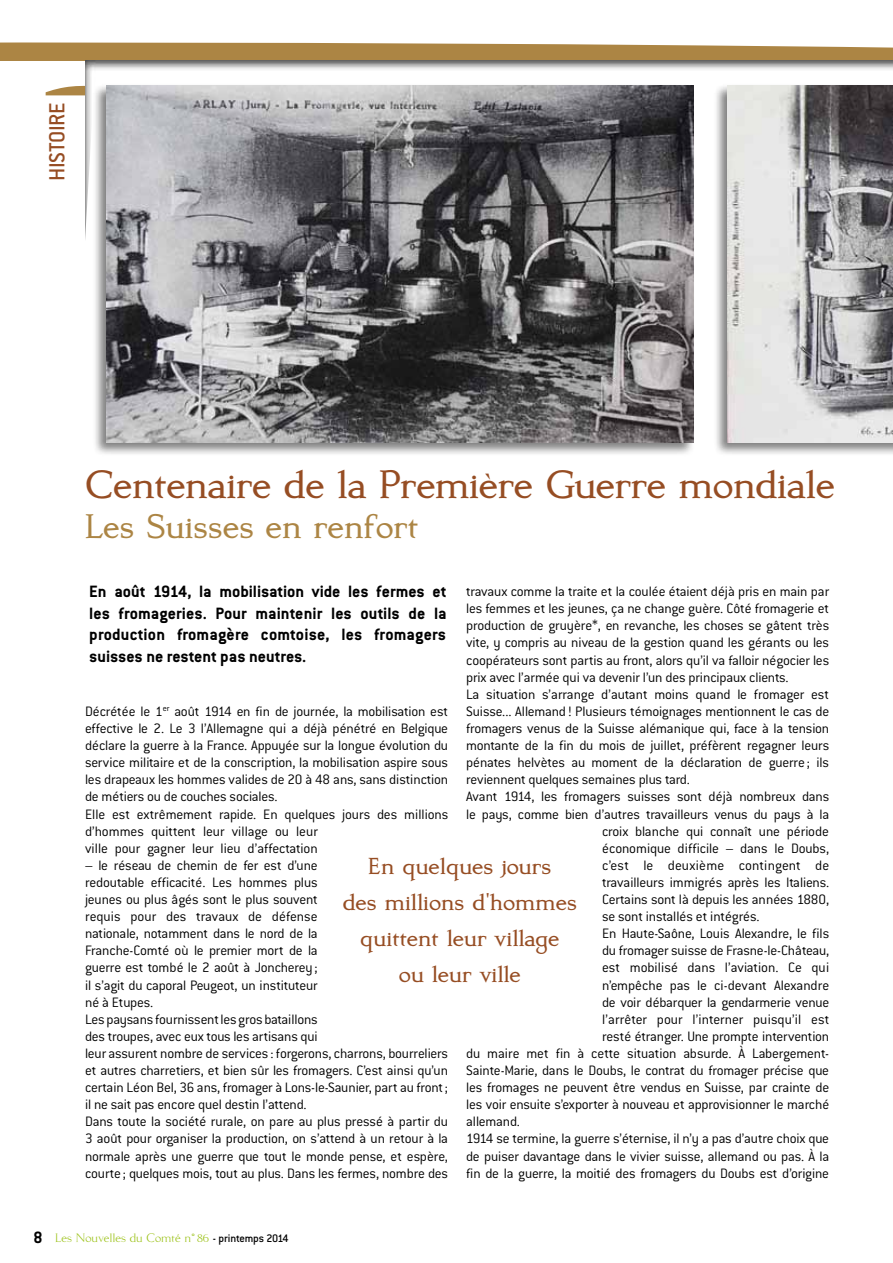
<style>
.page{position:relative;width:893px;height:1263px;background:#fff}
.page>*{position:absolute;margin:0;border:0;box-sizing:border-box;transform-origin:0 0}
.t1{font:700 43.5px "Kurosawa Serif";letter-spacing:-.01em;color:#964d23}
.t2{font:700 37.5px "Kurosawa Serif";color:#ac8544}
.t3{font:700 25.5px/36px "Kurosawa Serif";color:#964d23;text-align:center}
.t4{font:500 24px "Conduit ITC";letter-spacing:-.02em;color:#964d23}
.t5{font:700 18px/21.6px "Conduit ITC";color:#000;text-align:justify}
.t6{font:300 15px/17.1px "Conduit ITC";letter-spacing:-.01em;color:#000}
.t7{font:13.5px "Kurosawa Serif";color:#97bf0d}
.s1{font-family:"Conduit ITC";font-weight:700;font-size:18px;color:#000}
.s2{font-family:"Conduit ITC";font-weight:500;font-size:12px;color:#000}
</style>
<div class="page">
<svg style="left:0;top:42px;width:893px;height:19px;background:#b59359"></svg>
<div style="left:84px;top:60px;width:809px;height:195px;background:#000;opacity:.75"></div>
<svg style="left:83px;top:82px;width:810px;height:173px"></svg>
<svg style="left:46px;top:86px;width:39px;height:9px"></svg>
<div style="left:713px;top:83px;width:180px;height:374px;background:#000;opacity:.5"></div>
<img style="left:727px;top:85px;width:166px;height:357px">
<div style="left:92px;top:83px;width:604px;height:374px;background:#000;opacity:.5"></div>
<img style="left:106px;top:85px;width:587px;height:357px">
<h3 class="t4" style="left:43px;top:181px;width:80px;rotate:-90deg">HISTOIRE</h3>
<h1 class="t1" style="left:85px;top:460px;width:751px">Centenaire de la Première Guerre mondiale</h1>
<h2 class="t2" style="left:85px;top:506px;width:335px">Les Suisses en renfort</h2>
<p class="t5" style="left:89px;top:580px;width:359px">En août 1914, la mobilisation vide les fermes et les fromageries. Pour maintenir les outils de la production fromagère comtoise, les fromagers suisses ne restent pas neutres.</p>
<p class="t6" style="left:466px;top:583px;width:365px">travaux comme la traite et la coulée étaient déjà pris en main par</p>
<p class="t6" style="left:466px;top:600px;width:364px">les femmes et les jeunes, ça ne change guère. Côté fromagerie et</p>
<p class="t6" style="left:466px;top:617px;width:365px">production de gruyère*, en revanche, les choses se gâtent très</p>
<p class="t6" style="left:466px;top:634px;width:365px">vite, y compris au niveau de la gestion quand les gérants ou les</p>
<p class="t6" style="left:466px;top:651px;width:365px">coopérateurs sont partis au front, alors qu’il va falloir négocier les</p>
<p class="t6" style="left:466px;top:668px;width:324px">prix avec l’armée qui va devenir l’un des principaux clients.</p>
<p class="t6" style="left:466px;top:686px;width:364px">La situation s’arrange d’autant moins quand le fromager est</p>
<p class="t6" style="left:466px;top:703px;width:365px">Suisse... Allemand ! Plusieurs témoignages mentionnent le cas de</p>
<p class="t6" style="left:466px;top:720px;width:365px">fromagers venus de la Suisse alémanique qui, face à la tension</p>
<p class="t6" style="left:466px;top:737px;width:365px">montante de la fin du mois de juillet, préfèrent regagner leurs</p>
<p class="t6" style="left:466px;top:754px;width:365px">pénates helvètes au moment de la déclaration de guerre ; ils</p>
<p class="t6" style="left:466px;top:771px;width:225px">reviennent quelques semaines plus tard.</p>
<p class="t6" style="left:466px;top:788px;width:365px">Avant 1914, les fromagers suisses sont déjà nombreux dans</p>
<p class="t6" style="left:466px;top:805px;width:365px">le pays, comme bien d’autres travailleurs venus du pays à la</p>
<p class="t6" style="left:602px;top:822px;width:228px">croix blanche qui connaît une période</p>
<p class="t6" style="left:602px;top:839px;width:229px">économique difficile – dans le Doubs,</p>
<p class="t6" style="left:602px;top:857px;width:229px">c’est le deuxième contingent de</p>
<p class="t6" style="left:602px;top:874px;width:229px">travailleurs immigrés après les Italiens.</p>
<p class="t6" style="left:602px;top:891px;width:229px">Certains sont là depuis les années 1880,</p>
<p class="t6" style="left:602px;top:908px;width:159px">se sont installés et intégrés.</p>
<p class="t6" style="left:602px;top:925px;width:229px">En Haute-Saône, Louis Alexandre, le fils</p>
<p class="t6" style="left:602px;top:942px;width:229px">du fromager suisse de Frasne-le-Château,</p>
<p class="t6" style="left:602px;top:959px;width:229px">est mobilisé dans l’aviation. Ce qui</p>
<p class="t6" style="left:602px;top:976px;width:229px">n’empêche pas le ci-devant Alexandre</p>
<p class="t6" style="left:602px;top:993px;width:229px">de voir débarquer la gendarmerie venue</p>
<p class="t6" style="left:602px;top:1010px;width:229px">l’arrêter pour l’interner puisqu’il est</p>
<p class="t6" style="left:602px;top:1028px;width:229px">resté étranger. Une prompte intervention</p>
<p class="t6" style="left:466px;top:1045px;width:364px">du maire met fin à cette situation absurde. À Labergement-</p>
<p class="t6" style="left:466px;top:1062px;width:365px">Sainte-Marie, dans le Doubs, le contrat du fromager précise que</p>
<p class="t6" style="left:466px;top:1079px;width:365px">les fromages ne peuvent être vendus en Suisse, par crainte de</p>
<p class="t6" style="left:466px;top:1096px;width:365px">les voir ensuite s’exporter à nouveau et approvisionner le marché</p>
<p class="t6" style="left:466px;top:1113px;width:55px">allemand.</p>
<p class="t6" style="left:466px;top:1130px;width:365px">1914 se termine, la guerre s’éternise, il n’y a pas d’autre choix que</p>
<p class="t6" style="left:466px;top:1147px;width:365px">de puiser davantage dans le vivier suisse, allemand ou pas. À la</p>
<p class="t6" style="left:466px;top:1164px;width:364px">fin de la guerre, la moitié des fromagers du Doubs est d’origine</p>
<p class="t6" style="left:85px;top:703px;width:365px">Décrétée le 1<sup>er</sup> août 1914 en fin de journée, la mobilisation est effective le 2. Le 3 l’Allemagne qui a déjà pénétré en Belgique déclare la guerre à la France. Appuyée sur la longue évolution du service militaire et de la conscription, la mobilisation aspire sous les drapeaux les hommes valides de 20 à 48 ans, sans distinction de métiers ou de couches sociales.<br>Elle est extrêmement rapide. En quelques jours des millions d’hommes quittent leur village ou leur<br>ville pour gagner leur lieu d’affectation</p>
<p class="t6" style="left:85px;top:857px;width:365px">– le réseau de chemin de fer est d’une<br>redoutable efficacité. Les hommes plus<br>jeunes ou plus âgés sont le plus souvent<br>requis pour des travaux de défense<br>nationale, notamment dans le nord de la<br>Franche-Comté où le premier mort de la<br>guerre est tombé le 2 août à Joncherey ;<br>il s’agit du caporal Peugeot, un instituteur<br>né à Etupes.<br>Les paysans fournissent les gros bataillons<br>des troupes, avec eux tous les artisans qui<br>leur assurent nombre de services : forgerons, charrons, bourreliers et autres charretiers, et bien sûr les fromagers. C’est ainsi qu’un certain Léon Bel, 36 ans, fromager à Lons-le-Saunier, part au front; il ne sait pas encore quel destin l’attend.<br>Dans toute la société rurale, on pare au plus pressé à partir du 3 août pour organiser la production, on s’attend à un retour à la normale après une guerre que tout le monde pense, et espère, courte ; quelques mois, tout au plus. Dans les fermes, nombre des</p>
<h3 class="t3" style="left:343px;top:849px;width:236px">En quelques jours<br>des millions d'hommes quittent leur village<br>ou leur ville</h3>
<p class="t7" style="left:33px;top:1231px;width:257px"><span class="s1">8</span> Les Nouvelles du Comté n° 86 <span class="s2">- printemps 2014</span></p>
</div>
